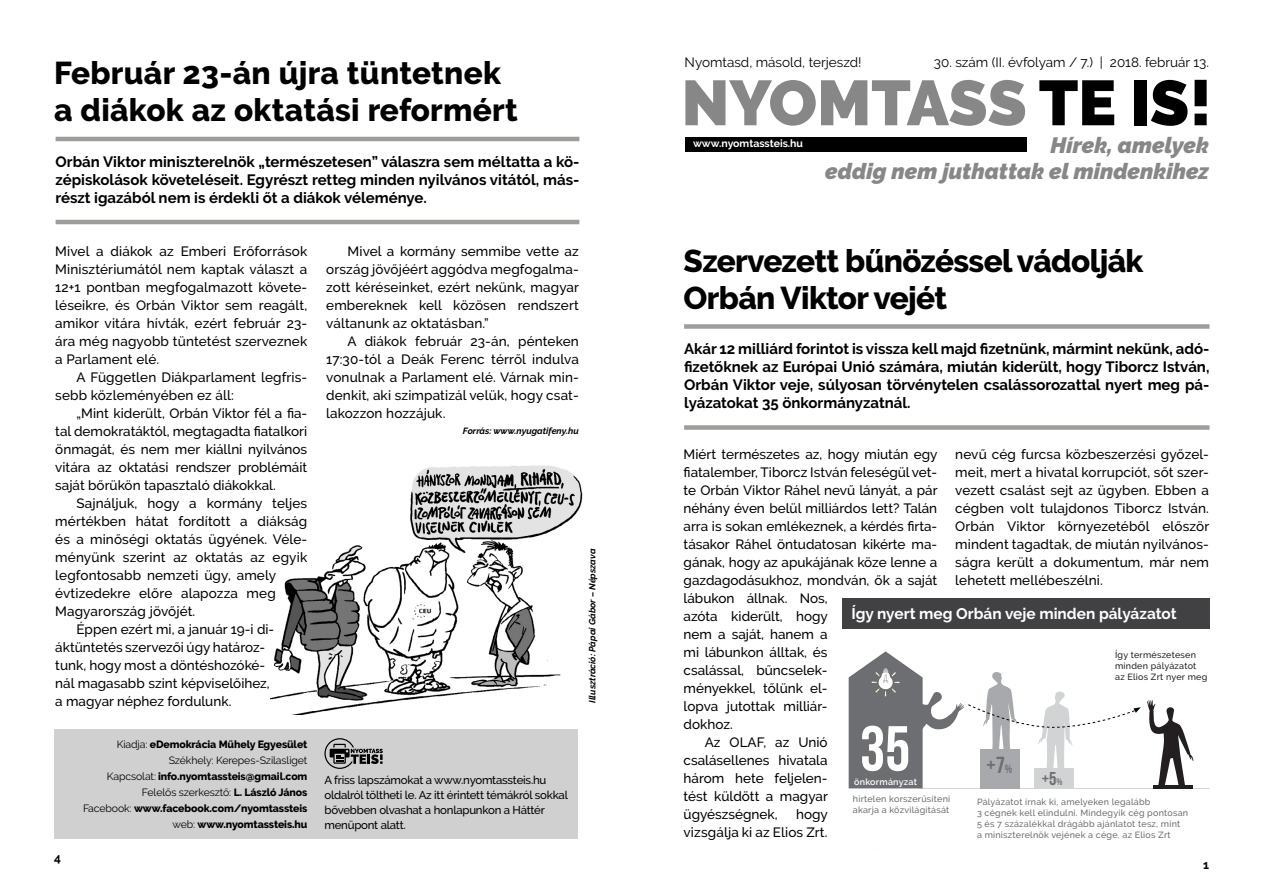
<style>
.page{position:relative;width:1263px;height:893px;background:#fff}
.page>*{position:absolute;margin:0;border:0;box-sizing:border-box;transform-origin:0 0}
.t1{font:700 63.6px "Bebas Neue";color:#fff}
.t2{font:900 63.45px "Raleway";color:#878787}
.t3{font:800 31.5px/37.8px "Raleway";letter-spacing:.01em;color:#000}
.t4{font:800 31.5px/37.8px "Raleway";letter-spacing:-.02em;color:#000}
.t5{font:700 23.25px "Bebas Neue";color:#6d6e71}
.t6{font:italic 900 22.2px/26.5px "Raleway";color:#878787;text-align:right}
.t7{font:700 18.6px "Bebas Neue";color:#6d6e71}
.t8{font:700 15.45px "Raleway";color:#fff}
.t9{font:700 15px/18px "Raleway";color:#000;text-align:justify}
.t10{font:500 13.5px/18px "Raleway";color:#000;text-align:justify}
.t11{font:13.5px "Raleway";color:#000}
.t12{font:700 12px "Raleway";color:#000}
.t13{font:500 11.4px/15px "Raleway";letter-spacing:-.02em;color:#000}
.t14{font:800 10.5px/16px "Raleway";letter-spacing:-.01em;color:#000;text-align:right}
.t15{font:700 10.5px "Raleway";color:#fff}
.t16{font:500 9px/10.8px "Raleway";letter-spacing:.025em;color:#6d6e71}
.t17{font:italic 700 9px "Raleway";color:#000}
.t18{font:500 9px/10.8px "Raleway";letter-spacing:.025em;color:#231f20}
.t19{font:600 9px "Raleway";letter-spacing:.025em;color:#fff}
.s1{font-weight:400}
.s2{color:#000}
.s3{font-size:12px}
.s4{font-size:9.6px}
</style>
<div class="page">
<img style="left:271px;top:465px;width:312px;height:250px">
<div style="left:684px;top:324px;width:525px;height:5px;background:#9d9d9c"></div>
<div style="left:684px;top:425px;width:525px;height:5px;background:#9d9d9c"></div>
<div style="left:685px;top:137px;width:341px;height:14px;background:#000"></div>
<div style="left:54px;top:730px;width:524px;height:109px;background:#d0d0d0"></div>
<svg style="left:324px;top:738px;width:59px;height:31px"></svg>
<hr style="left:56px;top:137px;width:523px;height:4px;background:#9d9d9c">
<hr style="left:56px;top:220px;width:523px;height:4px;background:#9d9d9c">
<hr style="left:919px;top:788px;width:290px;height:1px;background:#d1d3d4">
<div style="left:842px;top:598px;width:367px;height:31px;background:#414042"></div>
<svg style="left:1147px;top:700px;width:46px;height:88px"></svg>
<svg style="left:849px;top:651px;width:292px;height:137px"></svg>
<h3 class="t3" style="left:54px;top:54px;width:465px">Február 23-án újra tüntetnek a diákok az oktatási reformért</h3>
<p class="t9" style="left:56px;top:153px;width:525px">Orbán Viktor miniszterelnök „természetesen” válaszra sem méltatta a kö&shy;zépiskolások követeléseit. Egyrészt retteg minden nyilvános vitától, más&shy;részt igazából nem is érdekli őt a diákok véleménye.</p>
<p class="t10" style="left:55px;top:242px;width:254px">Mivel a diákok az Emberi Erőforrások Minisztériumától nem kaptak választ a 12+1 pontban megfogalmazott követe&shy;léseikre, és Orbán Viktor sem reagált, amikor vitára hívták, ezért február 23- ára még nagyobb tüntetést szerveznek a Parlament elé.</p>
<p class="t10" style="left:55px;top:368px;width:254px;text-indent:21px">A Független Diákparlament legfris&shy;sebb közleményében ez áll:</p>
<p class="t10" style="left:55px;top:404px;width:254px;text-indent:21px">„Mint kiderült, Orbán Viktor fél a fia&shy;tal demokratáktól, megtagadta fiatalkori önmagát, és nem mer kiállni nyilvános vitára az oktatási rendszer problémáit saját bőrükön tapasztaló diákokkal.</p>
<p class="t10" style="left:77px;top:494px;width:232px">Sajnáljuk, hogy a kormány teljes</p>
<p class="t10" style="left:55px;top:512px;width:254px">mértékben hátat fordított a diákság</p>
<p class="t10" style="left:55px;top:530px;width:254px">és a minőségi oktatás ügyének. Véle-</p>
<p class="t10" style="left:55px;top:548px;width:254px">ményünk szerint az oktatás az egyik</p>
<p class="t10" style="left:55px;top:566px;width:222px">legfontosabb nemzeti ügy, amely</p>
<p class="t10" style="left:55px;top:584px;width:222px">évtizedekre előre alapozza meg</p>
<p class="t10" style="left:55px;top:602px;width:142px">Magyarország jövőjét.</p>
<p class="t10" style="left:77px;top:620px;width:199px">Éppen ezért mi, a január 19-i di-</p>
<p class="t10" style="left:55px;top:638px;width:212px">áktüntetés szervezői úgy határoz-</p>
<p class="t10" style="left:55px;top:656px;width:212px">tunk, hogy most a döntéshozóké-</p>
<p class="t10" style="left:55px;top:674px;width:216px">nál magasabb szint képviselőihez,</p>
<p class="t10" style="left:55px;top:692px;width:178px">a magyar néphez fordulunk.</p>
<p class="t12" style="left:54px;top:851px;width:8px">4</p>
<p class="t14" style="left:83px;top:736px;width:226px"><span class="s1">Kiadja:</span> eDemokrácia Műhely Egyesület <span class="s1">Székhely: Kerepes-Szilasliget<br>Kapcsolat:</span> info.nyomtassteis@gmail.com <span class="s1">Felelős szerkesztő:</span> L. László János<br><span class="s1">Facebook:</span> www.facebook.com/nyomtassteis <span class="s1">web:</span> www.nyomtassteis.hu</p>
<p class="t10" style="left:326px;top:242px;width:254px;text-indent:21px">Mivel a kormány semmibe vette az ország jövőjéért aggódva megfogalma&shy;zott kéréseinket, ezért nekünk, magyar embereknek kell közösen rendszert váltanunk az oktatásban.”</p>
<p class="t10" style="left:326px;top:332px;width:254px;text-indent:21px">A diákok február 23-án, pénteken 17:30-tól a Deák Ferenc térről indulva vonulnak a Parlament elé. Várnak min&shy;denkit, aki szimpatizál velük, hogy csat&shy;lakozzon hozzájuk.</p>
<p class="t17" style="left:463px;top:426px;width:117px">Forrás: www.nyugatifeny.hu</p>
<p class="t17" style="left:587px;top:703px;width:156px;rotate:-90deg">Illusztráció: Pápai Gábor – Népszava</p>
<p class="t13" style="left:324px;top:772px;width:245px">A friss lapszámokat a www.nyomtassteis.hu oldalról töltheti le. Az itt érintett témákról sokkal bővebben olvashat a honlapunkon a Háttér menüpont alatt.</p>
<p class="t11" style="left:685px;top:54px;width:178px">Nyomtasd, másold, terjeszd!</p>
<p class="t11" style="left:934px;top:54px;width:277px">30. szám (II. évfolyam / 7.) | 2018. február 13.</p>
<h2 class="t2" style="left:681px;top:66px;width:532px">NYOMTASS <span class="s2">TE IS!</span></h2>
<p class="t15" style="left:693px;top:137px;width:111px">www.nyomtassteis.hu</p>
<h3 class="t6" style="left:825px;top:132px;width:385px">Hírek, amelyek<br>eddig nem juthattak el mindenkihez</h3>
<h3 class="t4" style="left:684px;top:242px;width:461px">Szervezett bűnözéssel vádolják<br>Orbán Viktor vejét</h3>
<p class="t9" style="left:684px;top:340px;width:527px">Akár 12 milliárd forintot is vissza kell majd fizetnünk, mármint nekünk, adó&shy;fizetőknek az Európai Unió számára, miután kiderült, hogy Tiborcz István, Orbán Viktor veje, súlyosan törvénytelen csalássorozattal nyert meg pá&shy;lyázatokat 35 önkormányzatnál.</p>
<p class="t10" style="left:955px;top:445px;width:255px">nevű cég furcsa közbeszerzési győzel&shy;meit, mert a hivatal korrupciót, sőt szer&shy;vezett csalást sejt az ügyben. Ebben a cégben volt tulajdonos Tiborcz István.<br>Orbán Viktor környezetéből először mindent tagadtak, de miután nyilvános&shy;ságra került a dokumentum, már nem lehetett mellébeszélni.</p>
<p class="t10" style="left:684px;top:445px;width:256px">Miért természetes az, hogy miután egy</p>
<p class="t10" style="left:684px;top:463px;width:255px">fiatalember, Tiborcz István feleségül vet-</p>
<p class="t10" style="left:684px;top:481px;width:255px">te Orbán Viktor Ráhel nevű lányát, a pár</p>
<p class="t10" style="left:684px;top:499px;width:255px">néhány éven belül milliárdos lett? Talán</p>
<p class="t10" style="left:684px;top:517px;width:255px">arra is sokan emlékeznek, a kérdés firta-</p>
<p class="t10" style="left:684px;top:535px;width:255px">tásakor Ráhel öntudatosan kikérte ma-</p>
<p class="t10" style="left:684px;top:553px;width:255px">gának, hogy az apukájának köze lenne a</p>
<p class="t10" style="left:684px;top:571px;width:255px">gazdagodásukhoz, mondván, ők a saját</p>
<p class="t10" style="left:684px;top:589px;width:145px">lábukon állnak. Nos,</p>
<p class="t10" style="left:684px;top:607px;width:146px">azóta kiderült, hogy</p>
<p class="t10" style="left:684px;top:625px;width:145px">nem a saját, hanem a</p>
<p class="t10" style="left:684px;top:643px;width:145px">mi lábunkon álltak, és</p>
<p class="t10" style="left:684px;top:661px;width:145px">csalással, bűncselek-</p>
<p class="t10" style="left:684px;top:679px;width:145px">ményekkel, tőlünk el-</p>
<p class="t10" style="left:684px;top:697px;width:145px">lopva jutottak milliár-</p>
<p class="t10" style="left:684px;top:715px;width:51px">dokhoz.</p>
<p class="t10" style="left:705px;top:733px;width:124px">Az OLAF, az Unió</p>
<p class="t10" style="left:684px;top:751px;width:145px">csalásellenes hivatala</p>
<p class="t10" style="left:684px;top:769px;width:145px">három hete feljelen-</p>
<p class="t10" style="left:684px;top:787px;width:146px">tést küldött a magyar</p>
<p class="t10" style="left:684px;top:805px;width:96px">ügyészségnek,</p>
<p class="t8" style="left:851px;top:605px;width:327px">Így nyert meg Orbán veje minden pályázatot</p>
<p class="t18" style="left:1115px;top:649px;width:94px">Így természetesen minden pályázatot az Elios Zrt nyer meg</p>
<h1 class="t1" style="left:860px;top:714px;width:52px">35</h1>
<h3 class="t5" style="left:986px;top:752px;width:27px">+7<span class="s3">%</span></h3>
<h3 class="t7" style="left:1042px;top:768px;width:22px">+5<span class="s4">%</span></h3>
<p class="t19" style="left:854px;top:776px;width:64px">önkormányzat</p>
<p class="t16" style="left:853px;top:794px;width:99px">hirtelen korszerűsíteni akarja a közvilágítását</p>
<p class="t16" style="left:977px;top:797px;width:213px">Pályázatot írnak ki, amelyeken legalább<br>3 cégnek kell elindulni. Mindegyik cég pontosan 5 és 7 százalékkal drágább ajánlatot tesz, mint<br>a miniszterelnök vejének a cége, az Elios Zrt</p>
<p class="t10" style="left:684px;top:805px;width:146px;text-align:right">hogy<br>vizsgálja ki az Elios Zrt.</p>
<p class="t12" style="left:1203px;top:858px;width:7px">1</p>
</div>
